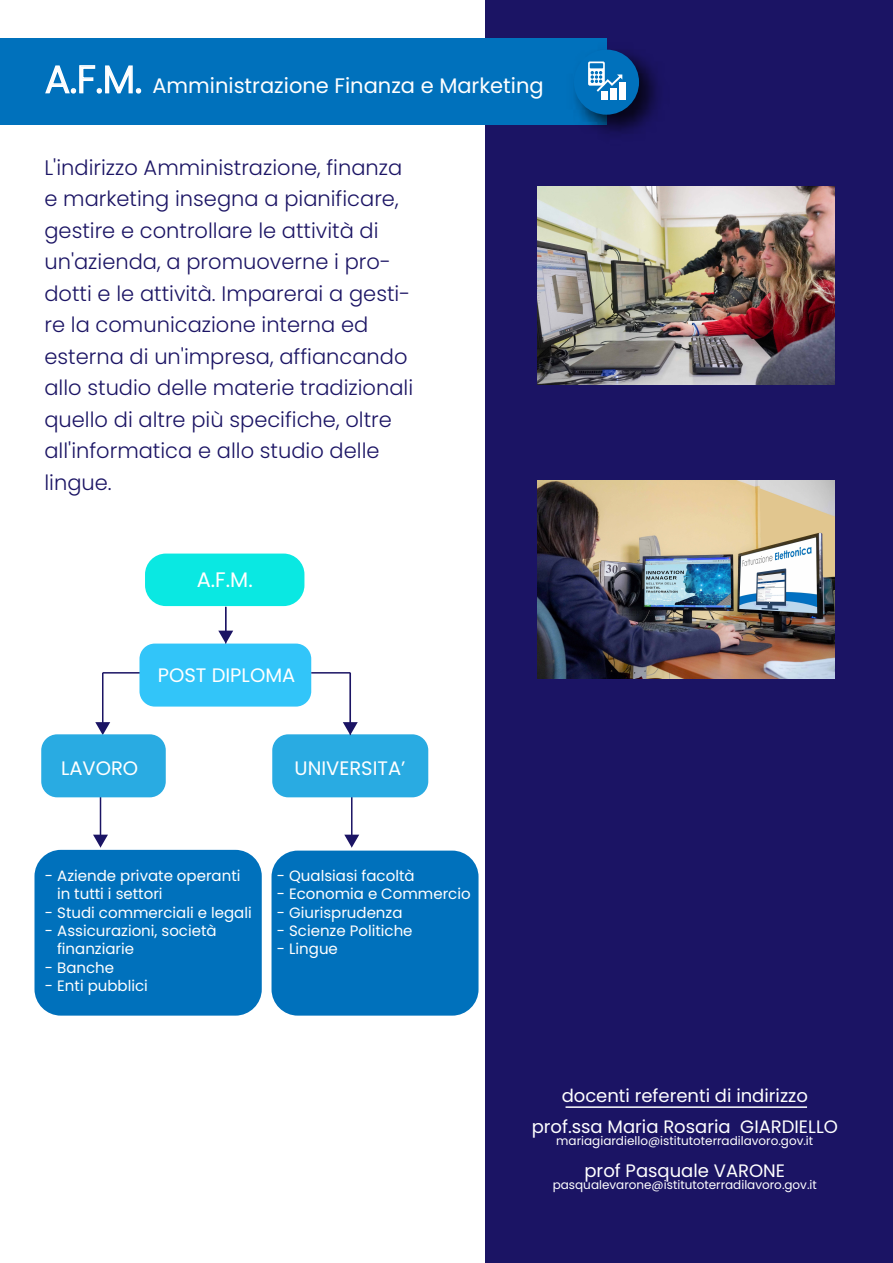
<style>
.page{position:relative;width:893px;height:1263px;background:#fff}
.page>*{position:absolute;margin:0;border:0;box-sizing:border-box;transform-origin:0 0}
.t1{font:300 21px/31.5px "Poppins";color:#1b1464}
.t2{font:21px "Poppins";color:#fff}
.t3{font:19.5px "Poppins";color:#fff}
.t4{font:18px/31.5px "Poppins";color:#fff;text-align:center}
.t5{font:15px/18.3px "Poppins";color:#fff}
.t6{font:12px "Poppins";color:#fff}
.s1{font-weight:300;font-size:38.25px}
</style>
<div class="page">
<hr style="left:100px;top:761px;width:1px;height:76px;background:#1b1464">
<svg style="left:93px;top:835px;width:15px;height:13px"></svg>
<hr style="left:351px;top:761px;width:1px;height:76px;background:#1b1464">
<svg style="left:344px;top:835px;width:15px;height:13px"></svg>
<hr style="left:102px;top:673px;width:2px;height:51px;background:#1b1464">
<svg style="left:95px;top:722px;width:15px;height:12px"></svg>
<hr style="left:103px;top:672px;width:39px;height:2px;background:#1b1464">
<div style="left:139px;top:644px;width:172px;height:62px;background:#32c5f9;border-radius:15px"></div>
<svg style="left:218px;top:607px;width:15px;height:37px"></svg>
<div style="left:485px;top:0;width:408px;height:1263px;background:#1b1464"></div>
<div style="left:145px;top:554px;width:159px;height:52px;background:#0ae8e2;border-radius:21px"></div>
<div style="left:41px;top:734px;width:125px;height:63px;background:#29abe2;border-radius:16px"></div>
<div style="left:272px;top:734px;width:156px;height:63px;background:#29abe2;border-radius:16px"></div>
<div style="left:34px;top:850px;width:228px;height:166px;background:#0071bc;border-radius:26px"></div>
<div style="left:271px;top:851px;width:207px;height:165px;background:#0071bc;border-radius:26px"></div>
<div style="left:0;top:39px;width:607px;height:86px;background:#0071bc"></div>
<img style="left:561px;top:38px;width:97px;height:96px">
<div style="left:574px;top:50px;width:65px;height:65px;background:#0071bc;border-radius:50%"></div>
<svg style="left:45px;top:65px;width:97px;height:29px"></svg>
<hr style="left:350px;top:673px;width:1px;height:51px;background:#1b1464">
<svg style="left:343px;top:722px;width:15px;height:13px"></svg>
<hr style="left:311px;top:672px;width:39px;height:2px;background:#1b1464">
<hr style="left:566px;top:1106px;width:241px;height:2px;background:#fff">
<div style="left:619px;top:82px;width:7px;height:18px;background:#fff"></div>
<div style="left:610px;top:88px;width:7px;height:12px;background:#fff"></div>
<svg style="left:588px;top:61px;width:34px;height:31px"></svg>
<div style="left:601px;top:91px;width:7px;height:9px;background:#fff"></div>
<img style="left:537px;top:186px;width:297px;height:198px">
<img style="left:537px;top:480px;width:297px;height:198px">
<p class="t2" style="left:45px;top:73px;width:500px"><span class="s1">A.F.M.</span> Amministrazione Finanza e Marketing</p>
<p class="t1" style="left:44px;top:152px;width:370px">L'indirizzo Amministrazione, finanza e marketing insegna a pianificare, gestire e controllare le attività di un'azienda, a promuoverne i pro&shy;dotti e le attività. Imparerai a gesti&shy;re la comunicazione interna ed esterna di un'impresa, affiancando allo studio delle materie tradizionali quello di altre più specifiche, oltre all'informatica e allo studio delle lingue.</p>
<p class="t2" style="left:197px;top:567px;width:58px">A.F.M.</p>
<p class="t3" style="left:158px;top:663px;width:139px">POST DIPLOMA</p>
<p class="t3" style="left:61px;top:757px;width:79px">LAVORO</p>
<p class="t3" style="left:295px;top:756px;width:112px">UNIVERSITA’</p>
<p class="t5" style="left:57px;top:867px;width:185px;text-indent:-12px">- Aziende private operanti in tutti i settori</p>
<p class="t5" style="left:45px;top:903px;width:208px">- Studi commerciali e legali</p>
<p class="t5" style="left:57px;top:922px;width:161px;text-indent:-12px">- Assicurazioni, società finanziarie</p>
<p class="t5" style="left:45px;top:958px;width:71px">- Banche</p>
<p class="t5" style="left:45px;top:976px;width:104px">- Enti pubblici</p>
<p class="t5" style="left:277px;top:867px;width:139px">- Qualsiasi facoltà</p>
<p class="t5" style="left:277px;top:885px;width:195px">- Economia e Commercio</p>
<p class="t5" style="left:277px;top:903px;width:127px">- Giurisprudenza</p>
<p class="t5" style="left:277px;top:922px;width:137px">- Scienze Politiche</p>
<p class="t5" style="left:277px;top:940px;width:63px">- Lingue</p>
<p class="t4" style="left:532px;top:1079px;width:308px">docenti referenti di indirizzo prof.ssa Maria Rosaria GIARDIELLO</p>
<p class="t6" style="left:556px;top:1134px;width:258px">mariagiardiello@istitutoterradilavoro.gov.it</p>
<p class="t4" style="left:584px;top:1154px;width:202px">prof Pasquale VARONE</p>
<p class="t6" style="left:553px;top:1177px;width:266px">pasqualevarone@istitutoterradilavoro.gov.it</p>
</div>
